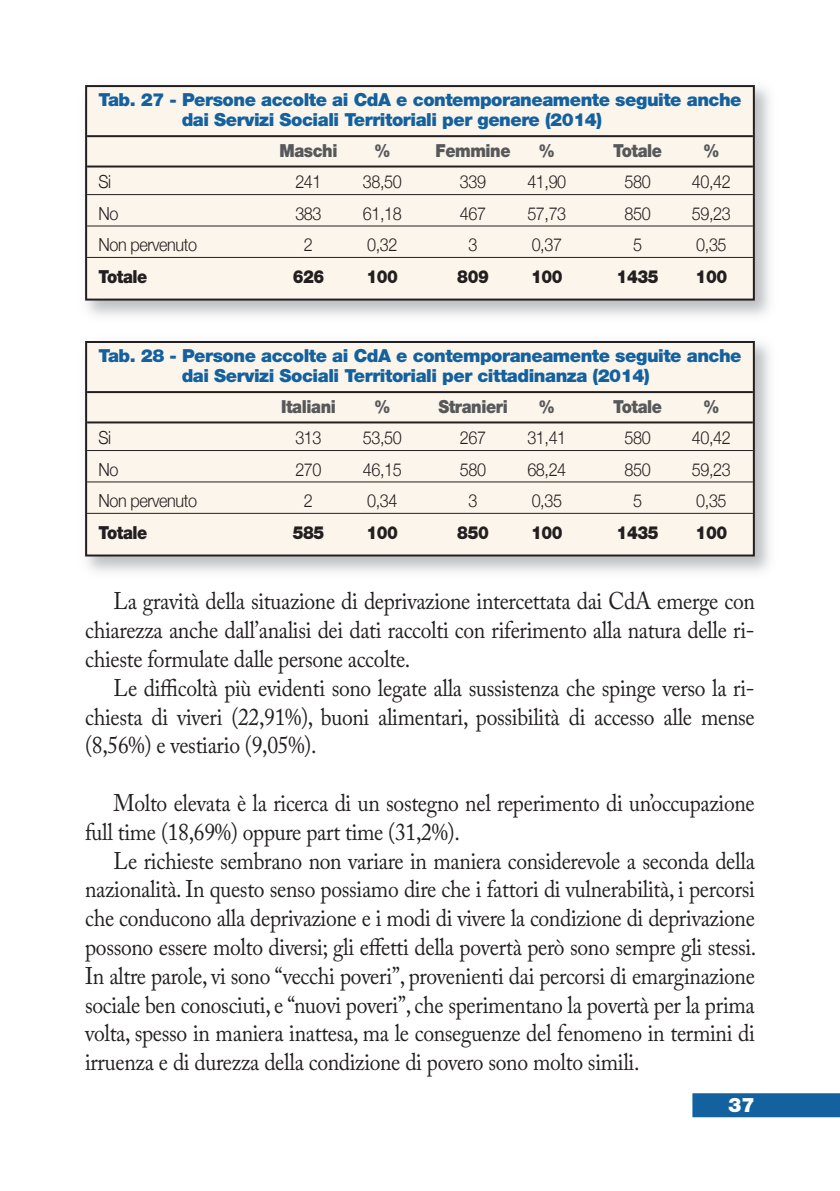
<style>
.page{position:relative;width:840px;height:1191px;background:#fff}
.page>*{position:absolute;margin:0;border:0;box-sizing:border-box;transform-origin:0 0}
.t1{font:24px/28.8px "Adobe Caslon Pro";letter-spacing:-.015em;color:#231f20;text-align:justify;scale:.9 1}
.t2{font:900 20px "Helvetica Neue";color:#fff}
.t3{font:900 18px/20px "Helvetica Neue";letter-spacing:-.025em;color:#13619f}
.t4{font:300 18px "Helvetica Neue";letter-spacing:-.025em;color:#231f20;scale:.9 1}
.t5{font:900 18px "Helvetica Neue";letter-spacing:-.025em;color:#231f20;scale:.9 1}
.t6{font:900 18px "Helvetica Neue";letter-spacing:-.025em;color:#57585a;scale:.9 1}
</style>
<div class="page">
<div style="left:692px;top:1093px;width:147px;height:24px;background:#13619f"></div>
<img style="left:85px;top:85px;width:685px;height:231px">
<div style="left:86px;top:86px;width:667px;height:213px;background:#fcf5eb"></div>
<div style="left:85px;top:85px;width:669px;height:215px;border:2px solid #231f20"></div>
<hr style="left:87px;top:135px;width:665px;height:2px;background:#231f20">
<hr style="left:87px;top:165px;width:665px;height:2px;background:#231f20">
<hr style="left:87px;top:194px;width:665px;height:1px;background:#231f20">
<hr style="left:87px;top:225px;width:665px;height:1px;background:#231f20">
<hr style="left:87px;top:257px;width:665px;height:1px;background:#231f20">
<img style="left:85px;top:341px;width:685px;height:231px">
<div style="left:86px;top:342px;width:667px;height:213px;background:#fcf5eb"></div>
<div style="left:85px;top:341px;width:669px;height:215px;border:2px solid #231f20"></div>
<hr style="left:87px;top:391px;width:665px;height:2px;background:#231f20">
<hr style="left:87px;top:421px;width:665px;height:2px;background:#231f20">
<hr style="left:87px;top:450px;width:665px;height:1px;background:#231f20">
<hr style="left:87px;top:481px;width:665px;height:1px;background:#231f20">
<hr style="left:87px;top:513px;width:665px;height:1px;background:#231f20">
<p class="t3" style="left:182px;top:91px;width:561px;text-indent:-83px">Tab. 27 - Persone accolte ai CdA e contemporaneamente seguite anche dai Servizi Sociali Territoriali per genere (2014)</p>
<p class="t6" style="left:279px;top:144px;width:66px">Maschi</p>
<p class="t6" style="left:374px;top:144px;width:20px">%</p>
<p class="t6" style="left:435px;top:144px;width:85px">Femmine</p>
<p class="t6" style="left:538px;top:144px;width:20px">%</p>
<p class="t6" style="left:612px;top:144px;width:56px">Totale</p>
<p class="t6" style="left:702px;top:144px;width:20px">%</p>
<p class="t4" style="left:98px;top:171px;width:16px">Si</p>
<p class="t4" style="left:295px;top:171px;width:31px">241</p>
<p class="t4" style="left:362px;top:171px;width:45px">38,50</p>
<p class="t4" style="left:459px;top:171px;width:31px">339</p>
<p class="t4" style="left:527px;top:171px;width:45px">41,90</p>
<p class="t4" style="left:624px;top:171px;width:31px">580</p>
<p class="t4" style="left:691px;top:171px;width:45px">40,42</p>
<p class="t4" style="left:98px;top:202px;width:24px">No</p>
<p class="t4" style="left:295px;top:202px;width:31px">383</p>
<p class="t4" style="left:362px;top:202px;width:45px">61,18</p>
<p class="t4" style="left:459px;top:202px;width:31px">467</p>
<p class="t4" style="left:527px;top:202px;width:45px">57,73</p>
<p class="t4" style="left:624px;top:202px;width:31px">850</p>
<p class="t4" style="left:691px;top:202px;width:45px">59,23</p>
<p class="t4" style="left:98px;top:234px;width:111px">Non pervenuto</p>
<p class="t4" style="left:304px;top:234px;width:12px">2</p>
<p class="t4" style="left:367px;top:234px;width:35px">0,32</p>
<p class="t4" style="left:468px;top:234px;width:12px">3</p>
<p class="t4" style="left:531px;top:234px;width:35px">0,37</p>
<p class="t4" style="left:632px;top:234px;width:12px">5</p>
<p class="t4" style="left:696px;top:234px;width:35px">0,35</p>
<p class="t5" style="left:98px;top:270px;width:56px">Totale</p>
<p class="t5" style="left:292px;top:270px;width:37px">626</p>
<p class="t5" style="left:366px;top:270px;width:37px">100</p>
<p class="t5" style="left:457px;top:270px;width:37px">809</p>
<p class="t5" style="left:530px;top:270px;width:37px">100</p>
<p class="t5" style="left:616px;top:270px;width:48px">1435</p>
<p class="t5" style="left:695px;top:270px;width:37px">100</p>
<p class="t3" style="left:98px;top:346px;width:644px;text-align:center">Tab. 28 - Persone accolte ai CdA e contemporaneamente seguite anche dai Servizi Sociali Territoriali per cittadinanza (2014)</p>
<p class="t6" style="left:281px;top:400px;width:62px">Italiani</p>
<p class="t6" style="left:374px;top:400px;width:20px">%</p>
<p class="t6" style="left:438px;top:400px;width:79px">Stranieri</p>
<p class="t6" style="left:538px;top:400px;width:20px">%</p>
<p class="t6" style="left:612px;top:400px;width:56px">Totale</p>
<p class="t6" style="left:702px;top:400px;width:20px">%</p>
<p class="t4" style="left:98px;top:427px;width:16px">Si</p>
<p class="t4" style="left:295px;top:427px;width:31px">313</p>
<p class="t4" style="left:362px;top:427px;width:45px">53,50</p>
<p class="t4" style="left:459px;top:427px;width:31px">267</p>
<p class="t4" style="left:527px;top:427px;width:45px">31,41</p>
<p class="t4" style="left:624px;top:427px;width:31px">580</p>
<p class="t4" style="left:691px;top:427px;width:45px">40,42</p>
<p class="t4" style="left:98px;top:458px;width:24px">No</p>
<p class="t4" style="left:295px;top:458px;width:31px">270</p>
<p class="t4" style="left:362px;top:458px;width:45px">46,15</p>
<p class="t4" style="left:459px;top:458px;width:31px">580</p>
<p class="t4" style="left:527px;top:458px;width:45px">68,24</p>
<p class="t4" style="left:624px;top:458px;width:31px">850</p>
<p class="t4" style="left:691px;top:458px;width:45px">59,23</p>
<p class="t4" style="left:98px;top:490px;width:111px">Non pervenuto</p>
<p class="t4" style="left:304px;top:490px;width:12px">2</p>
<p class="t4" style="left:367px;top:490px;width:35px">0,34</p>
<p class="t4" style="left:468px;top:490px;width:12px">3</p>
<p class="t4" style="left:531px;top:490px;width:35px">0,35</p>
<p class="t4" style="left:632px;top:490px;width:12px">5</p>
<p class="t4" style="left:696px;top:490px;width:35px">0,35</p>
<p class="t5" style="left:98px;top:526px;width:56px">Totale</p>
<p class="t5" style="left:292px;top:526px;width:37px">585</p>
<p class="t5" style="left:366px;top:526px;width:37px">100</p>
<p class="t5" style="left:457px;top:526px;width:37px">850</p>
<p class="t5" style="left:530px;top:526px;width:37px">100</p>
<p class="t5" style="left:616px;top:526px;width:48px">1435</p>
<p class="t5" style="left:695px;top:526px;width:37px">100</p>
<p class="t1" style="left:85px;top:589px;width:745px;text-indent:28px">La gravità della situazione di deprivazione intercettata dai CdA emerge con chiarezza anche dall’analisi dei dati raccolti con riferimento alla natura delle ri&shy;chieste formulate dalle persone accolte.</p>
<p class="t1" style="left:85px;top:676px;width:745px;text-indent:28px">Le difficoltà più evidenti sono legate alla sussistenza che spinge verso la ri&shy;chiesta di viveri (22,91%), buoni alimentari, possibilità di accesso alle mense (8,56%) e vestiario (9,05%).</p>
<p class="t1" style="left:85px;top:791px;width:745px;text-indent:28px">Molto elevata è la ricerca di un sostegno nel reperimento di un’occupazione full time (18,69%) oppure part time (31,2%).</p>
<p class="t1" style="left:85px;top:849px;width:747px;text-indent:28px">Le richieste sembrano non variare in maniera considerevole a seconda della nazionalità. In questo senso possiamo dire che i fattori di vulnerabilità, i percorsi che conducono alla deprivazione e i modi di vivere la condizione di deprivazione possono essere molto diversi; gli effetti della povertà però sono sempre gli stessi.<br>In altre parole, vi sono “vecchi poveri”, provenienti dai percorsi di emarginazione sociale ben conosciuti, e “nuovi poveri”, che sperimentano la povertà per la prima volta, spesso in maniera inattesa, ma le conseguenze del fenomeno in termini di irruenza e di durezza della condizione di povero sono molto simili.</p>
<p class="t2" style="left:727px;top:1097px;width:28px">37</p>
</div>
